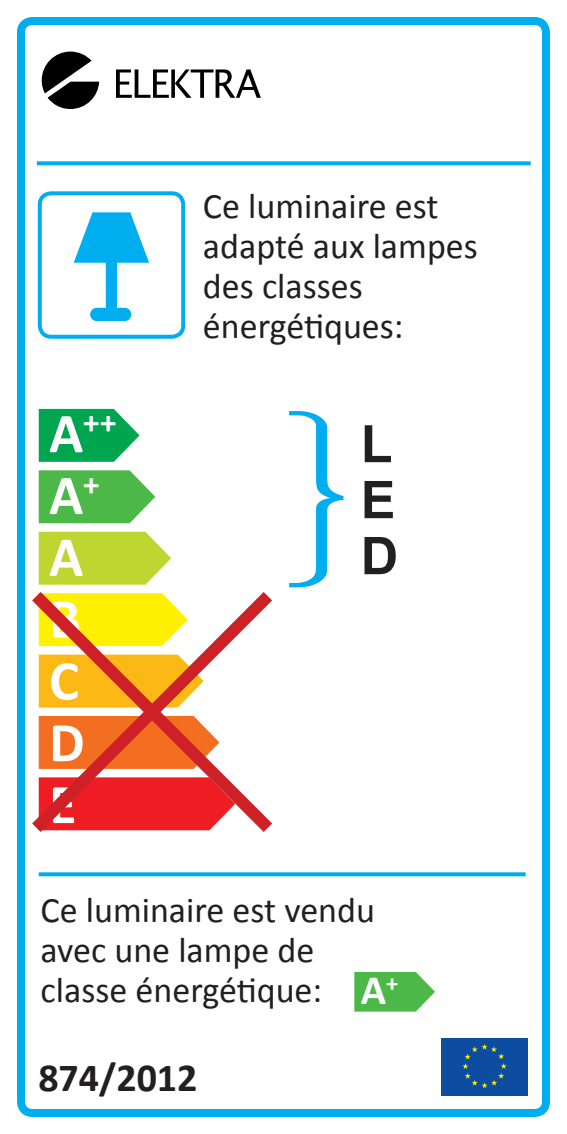
<style>
.page{position:relative;width:567px;height:1134px;background:#fff}
.page>*{position:absolute;margin:0;border:0;box-sizing:border-box;transform-origin:0 0}
.t1{font:700 56.4px/62px "Calibri";color:#fff}
.t2{font:700 52px/56px "Arial";color:#231f20;text-align:justify}
.t3{font:700 42px "Calibri";color:#fff}
.t4{font:700 40px "Calibri";color:#231f20}
.t5{font:36px/40px "Calibri";color:#231f20}
.t6{font:700 32.8px "Calibri";color:#fff}
.s1{font-size:56.4px}
</style>
<div class="page">
<div style="left:17px;top:17px;width:533px;height:1100px;border:8px solid #00aeef;border-radius:11px"></div>
<svg style="left:37px;top:161px;width:494px;height:4px;background:#14b4f0"></svg>
<div style="left:38px;top:191px;width:147px;height:148px;border:4px solid #00aeef;border-radius:11px"></div>
<div style="left:441px;top:1037px;width:87px;height:58px;background:#0d4da1"></div>
<svg style="left:462px;top:1044px;width:45px;height:44px"></svg>
<svg style="left:74px;top:212px;width:75px;height:102px"></svg>
<div style="left:90px;top:308px;width:41px;height:13px;background:#00aeef;border-radius:7px"></div>
<svg style="left:39px;top:872px;width:487px;height:4px;background:#13b4f0"></svg>
<svg style="left:42px;top:52px;width:57px;height:57px"></svg>
<svg style="left:116px;top:69px;width:145px;height:29px"></svg>
<svg style="left:39px;top:532px;width:132px;height:47px;background:#c3d941"></svg>
<svg style="left:39px;top:470px;width:116px;height:53px;background:#60c05c"></svg>
<svg style="left:39px;top:409px;width:101px;height:53px;background:#22b166"></svg>
<svg style="left:354px;top:972px;width:81px;height:40px;background:#63c15f"></svg>
<svg style="left:19px;top:579px;width:253px;height:266px"></svg>
<svg style="left:289px;top:411px;width:54px;height:176px"></svg>
<p class="t6" style="left:49px;top:402px;width:69px"><span class="s1">A</span>++</p>
<h1 class="t1" style="left:49px;top:462px;width:52px">A<sup>+<br></sup>A<br>B<br>C<br>D<br>E</h1>
<p class="t5" style="left:203px;top:184px;width:276px">Ce luminaire est adapté aux lampes des classes énergétiques:</p>
<h2 class="t2" style="left:361px;top:418px;width:39px">L E D</h2>
<p class="t5" style="left:41px;top:888px;width:336px">Ce luminaire est vendu avec une lampe de classe énergétique:</p>
<p class="t3" style="left:361px;top:964px;width:39px">A<sup>+</sup></p>
<p class="t4" style="left:38px;top:1053px;width:161px">874/2012</p>
</div>
